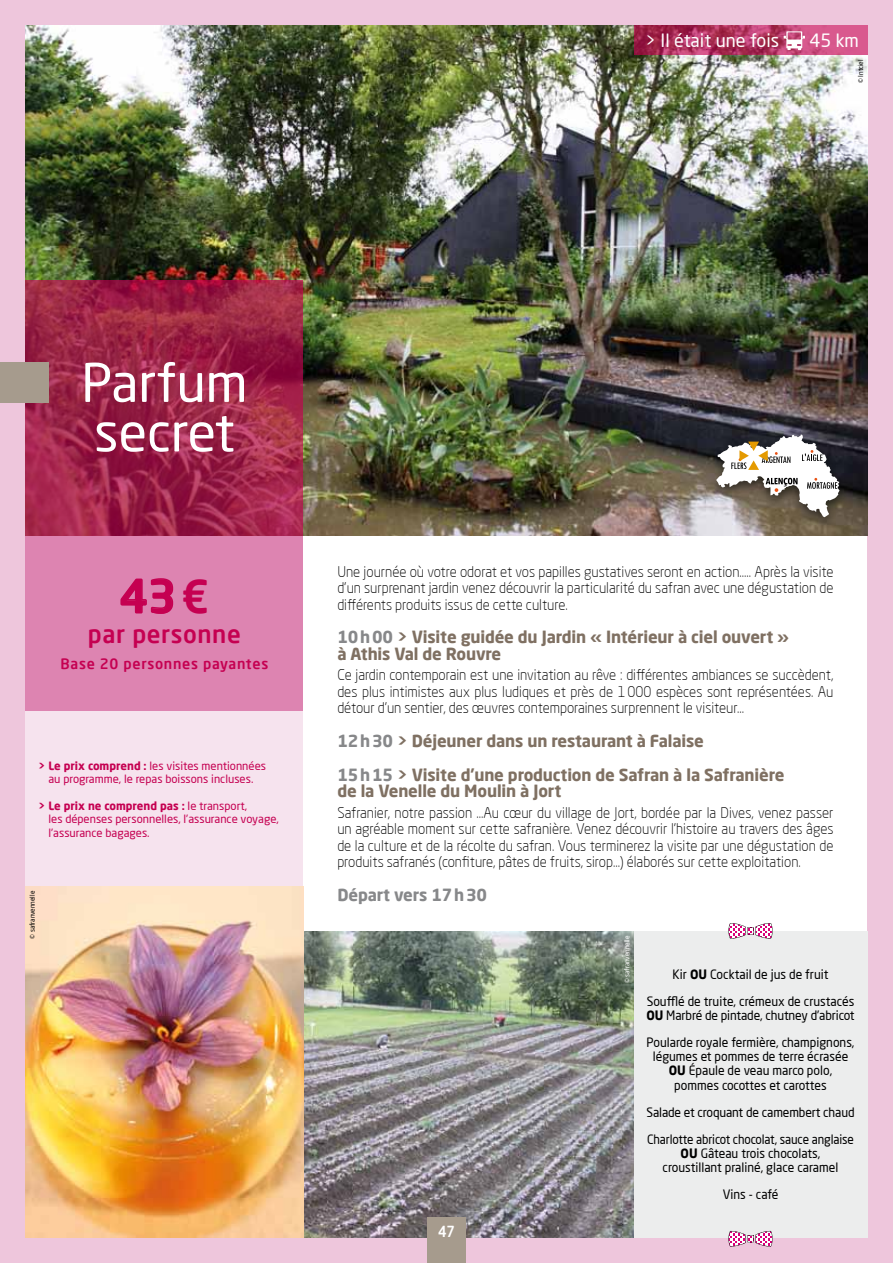
<style>
.page{position:relative;width:893px;height:1263px;background:#fff}
.page>*{position:absolute;margin:0;border:0;box-sizing:border-box;transform-origin:0 0}
.t1{font:52.5px/49.5px "Neo Sans Pro";color:#fff}
.t2{font:500 45px "Neo Sans Pro";color:#c50051}
.t3{font:500 24px "Neo Sans Pro";letter-spacing:.025em;color:#c50051}
.t4{font:18px "Neo Sans Pro";color:#fff}
.t5{font:700 16.5px/16.5px "Neo Sans Pro";letter-spacing:-.01em;color:#7f7062}
.t6{font:700 16.5px "Neo Sans Pro";letter-spacing:-.01em;color:#87888a}
.t7{font:500 15px "Neo Sans Pro";color:#fff;scale:.9 1}
.t8{font:300 14.55px/16.5px "Neo Sans Pro";color:#000;text-align:justify;scale:.95 1}
.t9{font:500 14.25px "Neo Sans Pro";letter-spacing:.05em;color:#c50051}
.t10{font:12.75px/27px "Neo Sans Pro";color:#000;text-align:center;scale:.95 1}
.t11{font:11.25px/13.5px "Neo Sans Pro";color:#c50051;text-align:center}
.t12{font:6.75px "Neo Sans Pro";color:#000;scale:.95 1}
.t13{font:6.75px "Neo Sans Pro";color:#fff;scale:.95 1}
.s1{font-weight:700}
.s2{color:#87888a}
</style>
<div class="page">
<div style="left:0;top:0;width:893px;height:1263px;background:linear-gradient(to right,#eec6dc,#eec6dc)"></div>
<div style="left:26px;top:26px;width:841px;height:1211px;background:#fff"></div>
<img style="left:26px;top:26px;width:841px;height:510px">
<svg style="left:634px;top:26px;width:233px;height:29px;background:#b73a67"></svg>
<svg style="left:784px;top:31px;width:21px;height:19px"></svg>
<img style="left:303px;top:931px;width:331px;height:306px">
<svg style="left:26px;top:281px;width:277px;height:255px;background:#9d2448"></svg>
<div style="left:427px;top:1217px;width:39px;height:46px;background:#a69b8d"></div>
<div style="left:26px;top:536px;width:277px;height:175px;background:#dd84b1"></div>
<svg style="left:120px;top:578px;width:54px;height:36px"></svg>
<div style="left:26px;top:711px;width:277px;height:176px;background:#f6e3ee"></div>
<div style="left:0;top:362px;width:49px;height:40px;background:#a69b8d"></div>
<img style="left:26px;top:887px;width:277px;height:350px">
<div style="left:708px;top:431px;width:140px;height:99px;background:#000;opacity:.55"></div>
<svg style="left:716px;top:434px;width:123px;height:83px"></svg>
<div style="left:634px;top:931px;width:233px;height:306px;background:#eceded"></div>
<svg style="left:728px;top:923px;width:45px;height:16px"></svg>
<svg style="left:728px;top:1231px;width:45px;height:15px"></svg>
<p class="t4" style="left:645px;top:29px;width:135px">&gt; Il était une fois</p>
<p class="t4" style="left:809px;top:29px;width:51px">45 km</p>
<p class="t12" style="left:857px;top:83px;width:26px;rotate:-90deg">© Intciel</p>
<h1 class="t1" style="left:81px;top:357px;width:168px">Parfum secret</h1>
<h2 class="t2" style="left:119px;top:568px;width:91px">43€</h2>
<h3 class="t3" style="left:88px;top:619px;width:154px">par personne</h3>
<p class="t9" style="left:61px;top:654px;width:209px">Base 20 personnes payantes</p>
<p class="t11" style="left:38px;top:759px;width:229px"><span class="s1">&gt; Le prix comprend :</span> les visites mentionnées au programme, le repas boissons incluses.</p>
<p class="t11" style="left:48px;top:798px;width:232px;text-align:left;text-indent:-10px"><span class="s1">&gt; Le prix ne comprend pas :</span> le transport,<br>les dépenses personnelles, l’assurance voyage, l’assurance bagages.</p>
<p class="t12" style="left:28px;top:939px;width:52px;rotate:-90deg">© safranvennelle</p>
<p class="t8" style="left:337px;top:563px;width:524px">Une journée où votre odorat et vos papilles gustatives seront en action….. Après la visite d’un surprenant jardin venez découvrir la particularité du safran avec une dégustation de différents produits issus de cette culture.</p>
<p class="t5" style="left:337px;top:628px;width:453px"><span class="s2">10h00</span> &gt; Visite guidée du Jardin « Intérieur à ciel ouvert » à Athis Val de Rouvre</p>
<p class="t8" style="left:337px;top:667px;width:524px">Ce jardin contemporain est une invitation au rêve : différentes ambiances se succèdent, des plus intimistes aux plus ludiques et près de 1000 espèces sont représentées. Au détour d’un sentier, des œuvres contemporaines surprennent le visiteur…</p>
<p class="t5" style="left:337px;top:724px;width:449px;line-height:33.5px"><span class="s2">12h30</span> &gt; Déjeuner dans un restaurant à Falaise<br><span class="s2">15h15</span> &gt; Visite d’une production de Safran à la Safranière</p>
<p class="t5" style="left:337px;top:782px;width:225px">de la Venelle du Moulin à Jort</p>
<p class="t8" style="left:337px;top:804px;width:524px">Safranier, notre passion …Au cœur du village de Jort, bordée par la Dives, venez passer un agréable moment sur cette safranière. Venez découvrir l’histoire au travers des âges de la culture et de la récolte du safran. Vous terminerez la visite par une dégustation de produits safranés (confiture, pâtes de fruits, sirop…) élaborés sur cette exploitation.</p>
<p class="t6" style="left:337px;top:884px;width:151px">Départ vers 17h30</p>
<p class="t7" style="left:438px;top:1222px;width:20px">47</p>
<p class="t13" style="left:623px;top:983px;width:52px;rotate:-90deg">© safranvennelle</p>
<p class="t10" style="left:647px;top:960px;width:220px">Kir <span class="s1">OU</span> Cocktail de jus de fruit<br>Soufflé de truite, crémeux de crustacés</p>
<p class="t10" style="left:646px;top:1001px;width:221px;text-align:left"><span class="s1">OU</span> Marbré de pintade, chutney d’abricot<br>Poularde royale fermière, champignons,</p>
<p class="t10" style="left:653px;top:1049px;width:207px;line-height:14.2px">légumes et pommes de terre écrasée<br><span class="s1">OU</span> Épaule de veau marco polo, pommes cocottes et carottes</p>
<p class="t10" style="left:646px;top:1098px;width:221px;text-align:left">Salade et croquant de camembert chaud<br>Charlotte abricot chocolat, sauce anglaise</p>
<p class="t10" style="left:663px;top:1146px;width:187px;line-height:14.2px"><span class="s1">OU</span> Gâteau trois chocolats, croustillant praliné, glace caramel</p>
<p class="t10" style="left:723px;top:1181px;width:60px">Vins - café</p>
</div>
